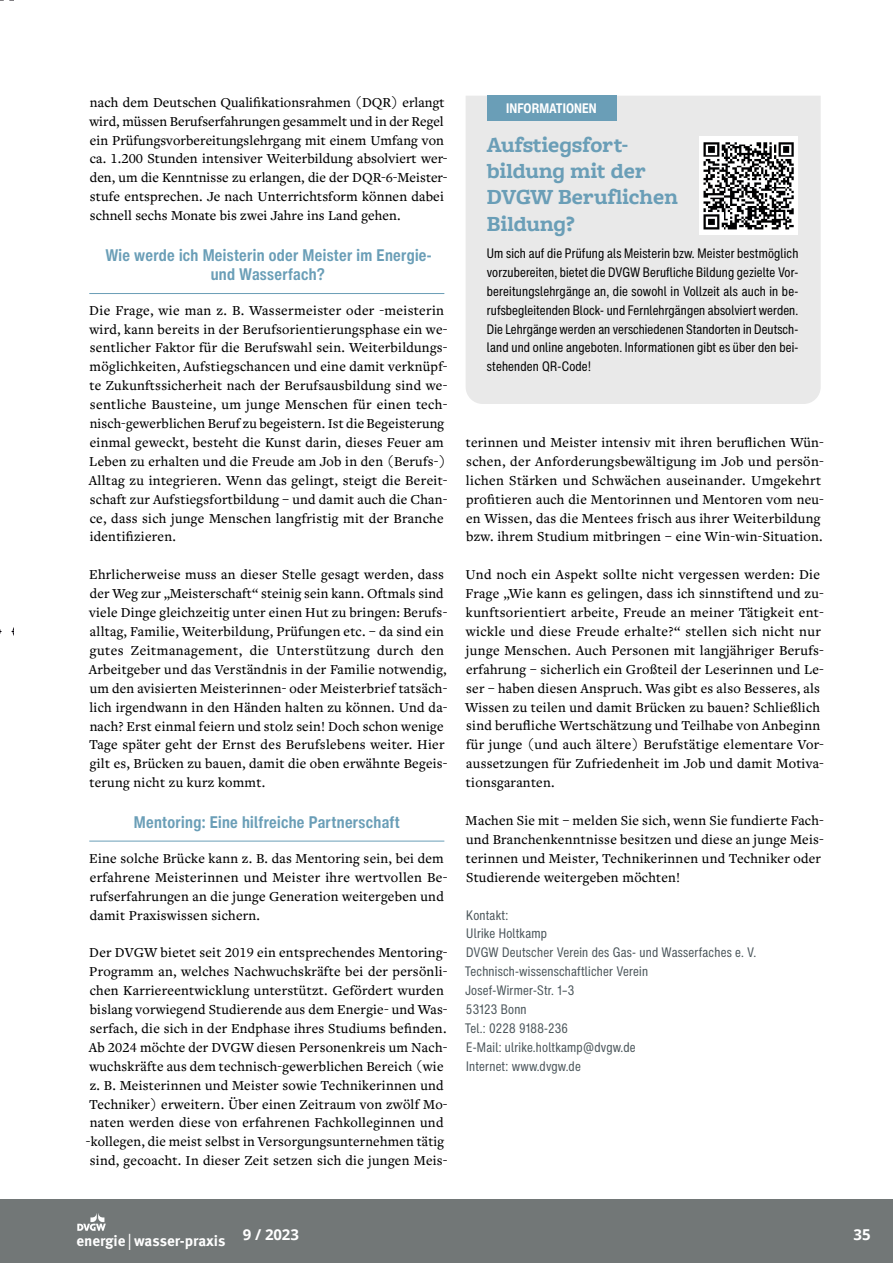
<style>
.page{position:relative;width:893px;height:1263px;background:#fff}
.page>*{position:absolute;margin:0;border:0;box-sizing:border-box;transform-origin:0 0}
.t1{font:700 22.5px/26.2px "Freight Macro Pro";color:#6a9eb7}
.t2{font:700 condensed 16.5px/19.5px "Helvetica Now Text";letter-spacing:.015em;color:#6a9eb7;text-align:center}
.t3{font:700 15px "Meta OT";letter-spacing:-.005em;color:#fff}
.t4{font:700 15px "Open Sans";color:#fff}
.t5{font:500 14.25px/18.9px "Freight Text Pro";letter-spacing:.015em;color:#000}
.t6{font:condensed 13.5px/18.9px "Helvetica Now Text";letter-spacing:.015em;color:#000;text-align:justify}
.t7{font:condensed 13.5px/18.9px "Helvetica Now Text";letter-spacing:.015em;color:#4b565b}
.t8{font:700 condensed 13.5px "Helvetica Now Text";letter-spacing:.005em;color:#fff}
.s1{font-family:"Meta OT Norm";font-weight:400;font-size:17.4px}
</style>
<div class="page">
<svg style="left:12px;top:627px;width:2px;height:9px"></svg>
<hr style="left:89px;top:293px;width:355px;height:1px;background:#6a9eb7">
<hr style="left:89px;top:841px;width:355px;height:1px;background:#6a9eb7">
<div style="left:466px;top:96px;width:355px;height:308px;background:#e9e9e9"></div>
<div style="left:487px;top:96px;width:129px;height:25px;background:#6a9eb7"></div>
<div style="left:700px;top:136px;width:98px;height:99px;background:#fff"></div>
<img style="left:703px;top:142px;width:91px;height:88px">
<div style="left:0;top:1199px;width:893px;height:64px;background:#727777"></div>
<svg style="left:77px;top:1213px;width:29px;height:18px"></svg>
<p class="t5" style="left:89px;top:92px;width:360px">nach dem Deutschen Qualifikationsrahmen (DQR) erlangt wird, müssen Berufserfahrungen gesammelt und in der Regel ein Prüfungsvorbereitungslehrgang mit einem Umfang von ca. 1.200 Stunden intensiver Weiterbildung absolviert wer&shy;den, um die Kenntnisse zu erlangen, die der DQR-6-Meister&shy;stufe entsprechen. Je nach Unterrichtsform können dabei schnell sechs Monate bis zwei Jahre ins Land gehen.</p>
<p class="t2" style="left:105px;top:245px;width:328px">Wie werde ich Meisterin oder Meister im Energie&shy;und Wasserfach?</p>
<p class="t5" style="left:89px;top:300px;width:360px">Die Frage, wie man z. B. Wassermeister oder -meisterin wird, kann bereits in der Berufsorientierungsphase ein we&shy;sentlicher Faktor für die Berufswahl sein. Weiterbildungs&shy;möglichkeiten, Aufstiegschancen und eine damit verknüpf&shy;te Zukunftssicherheit nach der Berufsausbildung sind we&shy;sentliche Bausteine, um junge Menschen für einen tech&shy;nisch-gewerblichen Beruf zu begeistern. Ist die Begeisterung einmal geweckt, besteht die Kunst darin, dieses Feuer am Leben zu erhalten und die Freude am Job in den (Berufs-)<br>Alltag zu integrieren. Wenn das gelingt, steigt die Bereit&shy;schaft zur Aufstiegsfortbildung – und damit auch die Chan&shy;ce, dass sich junge Menschen langfristig mit der Branche identifizieren.</p>
<p class="t5" style="left:89px;top:565px;width:360px">Ehrlicherweise muss an dieser Stelle gesagt werden, dass der Weg zur „Meisterschaft“ steinig sein kann. Oftmals sind viele Dinge gleichzeitig unter einen Hut zu bringen: Berufs&shy;alltag, Familie, Weiterbildung, Prüfungen etc. – da sind ein gutes Zeitmanagement, die Unterstützung durch den Arbeitgeber und das Verständnis in der Familie notwendig, um den avisierten Meisterinnen- oder Meisterbrief tatsäch&shy;lich irgendwann in den Händen halten zu können. Und da&shy;nach? Erst einmal feiern und stolz sein! Doch schon wenige Tage später geht der Ernst des Berufslebens weiter. Hier gilt es, Brücken zu bauen, damit die oben erwähnte Begeis&shy;terung nicht zu kurz kommt.</p>
<p class="t2" style="left:134px;top:812px;width:267px">Mentoring: Eine hilfreiche Partnerschaft</p>
<p class="t5" style="left:89px;top:848px;width:360px">Eine solche Brücke kann z. B. das Mentoring sein, bei dem erfahrene Meisterinnen und Meister ihre wertvollen Be&shy;rufserfahrungen an die junge Generation weitergeben und damit Praxiswissen sichern.</p>
<p class="t5" style="left:86px;top:943px;width:363px">Der DVGW bietet seit 2019 ein entsprechendes Mentoring-Programm an, welches Nachwuchskräfte bei der persönli&shy;chen Karriereentwicklung unterstützt. Gefördert wurden bislang vorwiegend Studierende aus dem Energie- und Was&shy;serfach, die sich in der Endphase ihres Studiums befinden.<br>Ab 2024 möchte der DVGW diesen Personenkreis um Nach&shy;wuchskräfte aus dem technisch-gewerblichen Bereich (wie z. B. Meisterinnen und Meister sowie Technikerinnen und Techniker) erweitern. Über einen Zeitraum von zwölf Mo&shy;naten werden diese von erfahrenen Fachkolleginnen und -kollegen, die meist selbst in Versorgungsunternehmen tätig sind, gecoacht. In dieser Zeit setzen sich die jungen Meis-</p>
<p class="t8" style="left:506px;top:100px;width:92px">INFORMATIONEN</p>
<h1 class="t1" style="left:487px;top:131px;width:193px">Aufstiegsfort&shy;bildung mit der<br>DVGW Beruflichen<br>Bildung?</h1>
<p class="t6" style="left:487px;top:244px;width:313px">Um sich auf die Prüfung als Meisterin bzw. Meister bestmöglich vorzubereiten, bietet die DVGW Berufliche Bildung gezielte Vor&shy;bereitungslehrgänge an, die sowohl in Vollzeit als auch in be&shy;rufsbegleitenden Block- und Fernlehrgängen absolviert werden.<br>Die Lehrgänge werden an verschiedenen Standorten in Deutsch&shy;land und online angeboten. Informationen gibt es über den bei&shy;stehenden QR-Code!</p>
<p class="t5" style="left:466px;top:432px;width:360px">terinnen und Meister intensiv mit ihren beruflichen Wün&shy;schen, der Anforderungsbewältigung im Job und persön&shy;lichen Stärken und Schwächen auseinander. Umgekehrt profitieren auch die Mentorinnen und Mentoren vom neu&shy;en Wissen, das die Mentees frisch aus ihrer Weiterbildung bzw. ihrem Studium mitbringen – eine Win-win-Situation.</p>
<p class="t5" style="left:465px;top:565px;width:360px">Und noch ein Aspekt sollte nicht vergessen werden: Die Frage „Wie kann es gelingen, dass ich sinnstiftend und zu&shy;kunftsorientiert arbeite, Freude an meiner Tätigkeit ent&shy;wickle und diese Freude erhalte?“ stellen sich nicht nur junge Menschen. Auch Personen mit langjähriger Berufs&shy;erfahrung – sicherlich ein Großteil der Leserinnen und Le&shy;ser – haben diesen Anspruch. Was gibt es also Besseres, als Wissen zu teilen und damit Brücken zu bauen? Schließlich sind berufliche Wertschätzung und Teilhabe von Anbeginn für junge (und auch ältere) Berufstätige elementare Vor&shy;aussetzungen für Zufriedenheit im Job und damit Motiva&shy;tionsgaranten.</p>
<p class="t5" style="left:466px;top:810px;width:360px">Machen Sie mit – melden Sie sich, wenn Sie fundierte Fach&shy;und Branchenkenntnisse besitzen und diese an junge Meis&shy;terinnen und Meister, Technikerinnen und Techniker oder Studierende weitergeben möchten!</p>
<p class="t7" style="left:465px;top:905px;width:293px">Kontakt:<br>Ulrike Holtkamp<br>DVGW Deutscher Verein des Gas- und Wasserfaches e. V.<br>Technisch-wissenschaftlicher Verein<br>Josef-Wirmer-Str. 1–3<br>53123 Bonn<br>Tel.: 0228 9188-236<br>E-Mail: ulrike.holtkamp@dvgw.de<br>Internet: www.dvgw.de</p>
<p class="t3" style="left:77px;top:1232px;width:224px">energie <span class="s1">|</span>wasser-praxis <sup>9</sup> <sup>/</sup> <sup>2023</sup></p>
<p class="t4" style="left:853px;top:1224px;width:19px">35</p>
</div>
